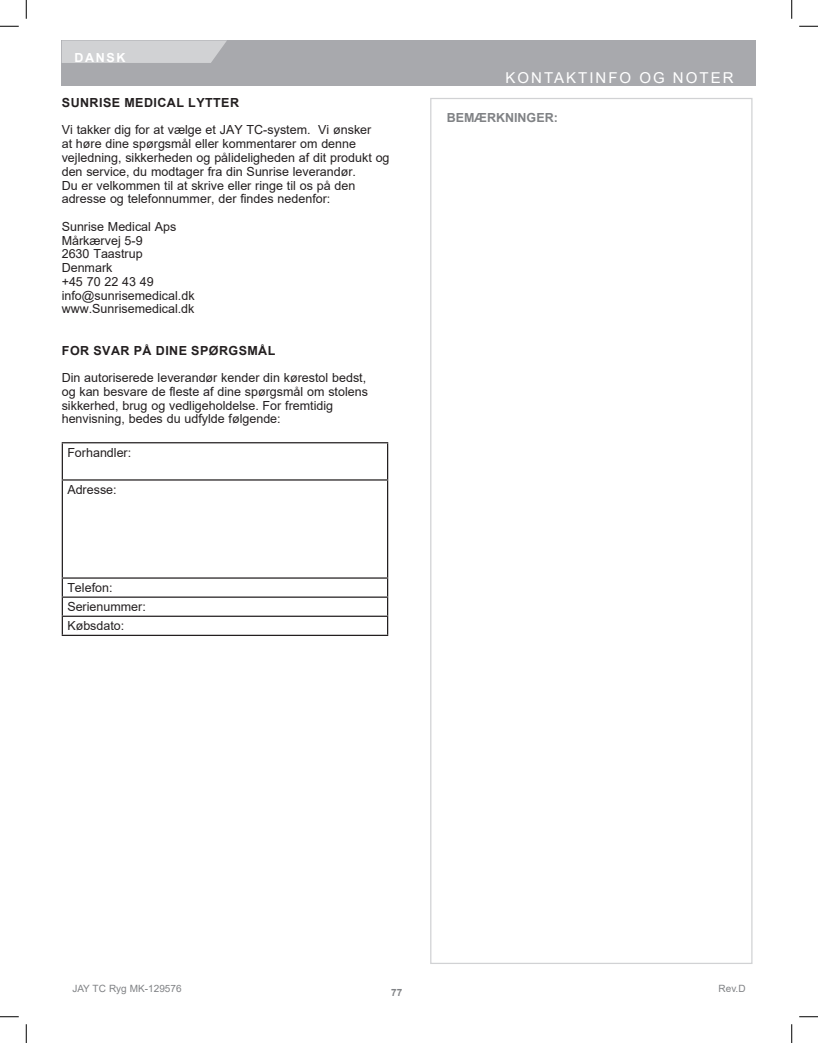
<style>
.page{position:relative;width:818px;height:1043px;background:#fff}
.page>*{position:absolute;margin:0;border:0;box-sizing:border-box;transform-origin:0 0}
.DK_SUB_HEADING_WHITE{font:15px "Arial";letter-spacing:.135em;color:#fff}
.BODY_TEXT{font:12.5px/13.8px "Arial";color:#231f20}
.EN_Sub_Heading{font:700 12.5px "Arial";letter-spacing:.035em;color:#231f20}
.BODY_TEXT_BOLD{font:700 12.5px "Arial";color:#808285}
.EN_Heading_Dummy{font:700 12.5px "Arial";letter-spacing:.135em;color:#fff}
.t1{font:10px "Arial";color:#808285}
.t2{font:700 10px "Arial";color:#808285}
</style>
<div class="page">
<div style="left:62px;top:40px;width:694px;height:45px;background:#a8a9ad"></div>
<svg style="left:62px;top:40px;width:165px;height:23px;background:#cecfd1"></svg>
<hr style="left:62px;top:442px;width:326px;height:1px;background:#231f20">
<hr style="left:62px;top:443px;width:1px;height:36px;background:#231f20">
<hr style="left:387px;top:443px;width:1px;height:36px;background:#231f20">
<hr style="left:62px;top:479px;width:326px;height:1px;background:#231f20">
<hr style="left:62px;top:480px;width:1px;height:97px;background:#231f20">
<hr style="left:387px;top:480px;width:1px;height:97px;background:#231f20">
<hr style="left:62px;top:577px;width:326px;height:1px;background:#231f20">
<hr style="left:62px;top:596px;width:326px;height:2px;background:#231f20">
<hr style="left:62px;top:615px;width:326px;height:2px;background:#231f20">
<svg style="left:62px;top:578px;width:1px;height:56px"></svg>
<svg style="left:387px;top:578px;width:1px;height:56px"></svg>
<hr style="left:62px;top:634px;width:326px;height:2px;background:#231f20">
<svg style="left:0;top:25px;width:19px;height:2px"></svg>
<svg style="left:799px;top:25px;width:19px;height:2px"></svg>
<svg style="left:0;top:1016px;width:19px;height:1px"></svg>
<svg style="left:799px;top:1016px;width:19px;height:1px"></svg>
<svg style="left:25px;top:0;width:2px;height:19px"></svg>
<svg style="left:25px;top:1024px;width:2px;height:18px"></svg>
<svg style="left:791px;top:0;width:1px;height:19px"></svg>
<svg style="left:791px;top:1024px;width:1px;height:18px"></svg>
<p class="EN_Heading_Dummy" style="left:74px;top:48px;width:53px">DANSK</p>
<p class="EN_Sub_Heading" style="left:62px;top:94px;width:179px">SUNRISE MEDICAL LYTTER</p>
<p class="BODY_TEXT" style="left:62px;top:123px;width:329px">Vi takker dig for at vælge et JAY TC-system. Vi ønsker<br>at høre dine spørgsmål eller kommentarer om denne vejledning, sikkerheden og pålideligheden af dit produkt og den service, du modtager fra din Sunrise leverandør.</p>
<p class="BODY_TEXT" style="left:62px;top:178px;width:295px">Du er velkommen til at skrive eller ringe til os på den adresse og telefonnummer, der findes nedenfor:</p>
<p class="BODY_TEXT" style="left:62px;top:219px;width:116px">Sunrise Medical Aps</p>
<p class="BODY_TEXT" style="left:62px;top:233px;width:82px">Mårkærvej 5-9</p>
<p class="BODY_TEXT" style="left:62px;top:247px;width:82px">2630 Taastrup</p>
<p class="BODY_TEXT" style="left:62px;top:261px;width:52px">Denmark</p>
<p class="BODY_TEXT" style="left:62px;top:274px;width:94px">+45 70 22 43 49</p>
<p class="BODY_TEXT" style="left:62px;top:288px;width:134px">info@sunrisemedical.dk</p>
<p class="BODY_TEXT" style="left:62px;top:302px;width:134px">www.Sunrisemedical.dk</p>
<p class="EN_Sub_Heading" style="left:62px;top:341px;width:215px">FOR SVAR PÅ DINE SPØRGSMÅL</p>
<p class="BODY_TEXT" style="left:62px;top:371px;width:308px">Din autoriserede leverandør kender din kørestol bedst, og kan besvare de fleste af dine spørgsmål om stolens sikkerhed, brug og vedligeholdelse. For fremtidig henvisning, bedes du udfylde følgende:</p>
<p class="BODY_TEXT" style="left:67px;top:445px;width:65px">Forhandler:</p>
<p class="BODY_TEXT" style="left:67px;top:483px;width:51px">Adresse:</p>
<p class="BODY_TEXT" style="left:67px;top:581px;width:47px">Telefon:</p>
<p class="BODY_TEXT" style="left:67px;top:600px;width:80px">Serienummer:</p>
<p class="BODY_TEXT" style="left:67px;top:619px;width:58px">Købsdato:</p>
<p class="DK_SUB_HEADING_WHITE" style="left:505px;top:67px;width:229px">KONTAKTINFO OG NOTER</p>
<p class="BODY_TEXT_BOLD" style="left:446px;top:109px;width:113px">BEMÆRKNINGER:</p>
<p class="t1" style="left:72px;top:981px;width:111px">JAY TC Ryg MK-129576</p>
<p class="t2" style="left:391px;top:985px;width:13px">77</p>
<p class="t1" style="left:718px;top:981px;width:29px">Rev.D</p>
</div>
